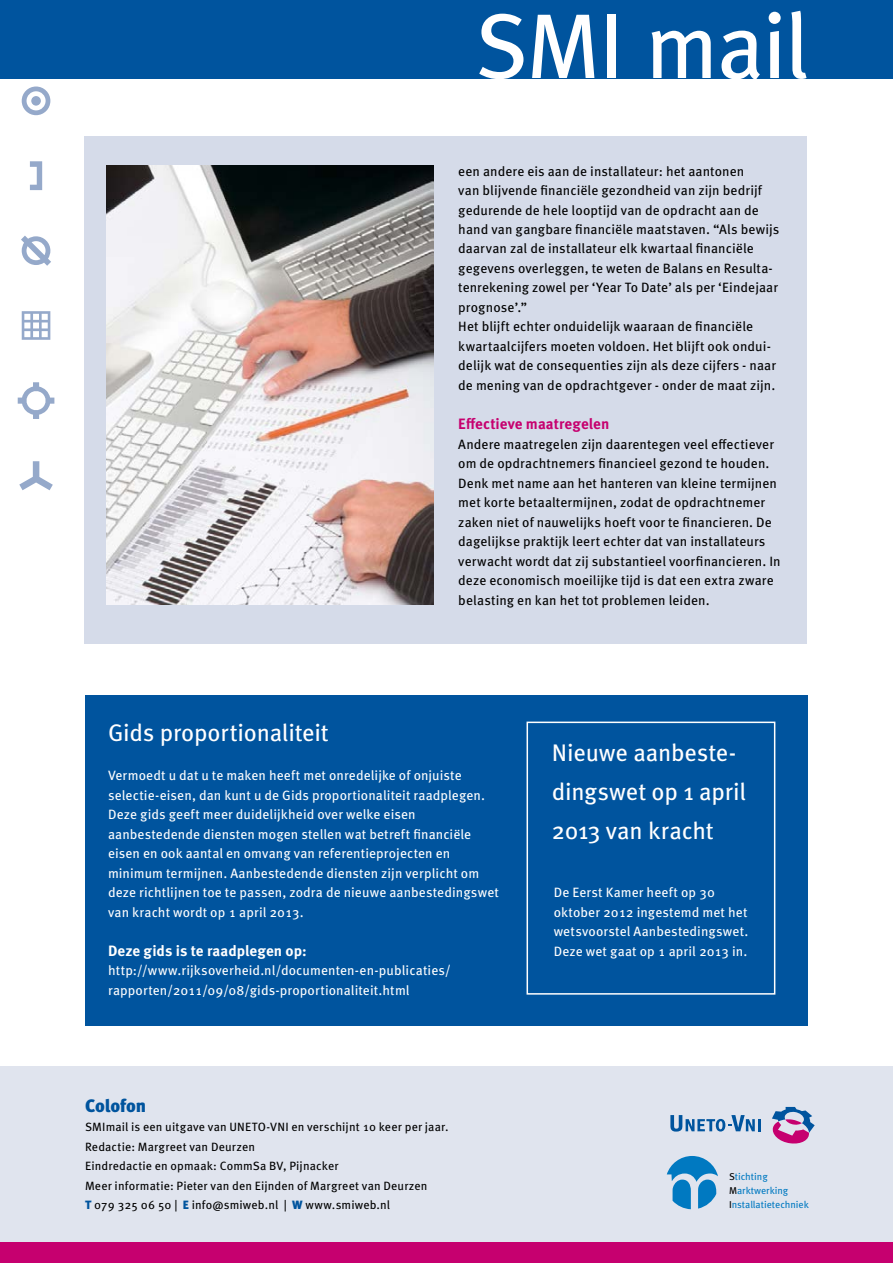
<style>
.page{position:relative;width:893px;height:1263px;background:#fff}
.page>*{position:absolute;margin:0;border:0;box-sizing:border-box;transform-origin:0 0}
.t1{font:91.8px "Meta OT";letter-spacing:-.025em;color:#fff}
.t2{font:24px/39px "Meta OT";letter-spacing:-.01em;color:#fff}
.t3{font:900 18px "Meta OT";letter-spacing:-.01em;color:#00549e}
.t4{font:700 15px "Meta OT";letter-spacing:.005em;color:#fff}
.t5{font:700 15px "Meta OT";letter-spacing:.01em;color:#c6006f}
.t6{font:13.5px/19.5px "Meta OT";letter-spacing:.005em;color:#000}
.t7{font:13.5px/19.5px "Meta OT";letter-spacing:.005em;color:#fff}
.t8{font:12px/19.5px "Meta OT";letter-spacing:.01em;color:#000}
.t9{font:9.9px/14.1px "Meta OT";color:#0079c1}
.s1{font-weight:900;color:#00549e}
.s2{color:#000}
</style>
<div class="page">
<div style="left:0;top:0;width:893px;height:78px;background:#00549e"></div>
<div style="left:0;top:1067px;width:893px;height:196px;background:#e0e4ee"></div>
<div style="left:0;top:1242px;width:893px;height:21px;background:#c6006f"></div>
<svg style="left:19px;top:461px;width:34px;height:29px"></svg>
<svg style="left:18px;top:382px;width:36px;height:37px"></svg>
<svg style="left:30px;top:161px;width:12px;height:29px"></svg>
<svg style="left:22px;top:87px;width:28px;height:28px"></svg>
<svg style="left:21px;top:236px;width:30px;height:30px"></svg>
<svg style="left:22px;top:311px;width:28px;height:29px"></svg>
<svg style="left:667px;top:1156px;width:51px;height:53px"></svg>
<svg style="left:772px;top:1107px;width:43px;height:37px"></svg>
<svg style="left:670px;top:1115px;width:91px;height:16px"></svg>
<div style="left:84px;top:136px;width:723px;height:508px;background:#d5dbe9"></div>
<div style="left:85px;top:695px;width:723px;height:331px;background:#00549e"></div>
<img style="left:107px;top:165px;width:327px;height:440px">
<div style="left:526px;top:722px;width:249px;height:273px;border:2px solid #fff"></div>
<h1 class="t1" style="left:474px;top:-11px;width:337px">SMI mail</h1>
<p class="t6" style="left:458px;top:161px;width:323px">een andere eis aan de installateur: het aantonen<br>van blijvende financiële gezondheid van zijn bedrijf gedurende de hele looptijd van de opdracht aan de hand van gangbare financiële maatstaven. “Als bewijs daarvan zal de installateur elk kwartaal financiële gegevens overleggen, te weten de Balans en Resulta&shy;tenrekening zowel per ‘Year To Date’ als per ‘Eindejaar prognose’.”<br>Het blijft echter onduidelijk waaraan de financiële kwartaalcijfers moeten voldoen. Het blijft ook ondui&shy;delijk wat de consequenties zijn als deze cijfers - naar de mening van de opdrachtgever - onder de maat zijn.</p>
<p class="t5" style="left:458px;top:414px;width:153px">Effectieve maatregelen</p>
<p class="t6" style="left:458px;top:434px;width:324px">Andere maatregelen zijn daarentegen veel effectiever om de opdrachtnemers financieel gezond te houden.<br>Denk met name aan het hanteren van kleine termijnen met korte betaaltermijnen, zodat de opdrachtnemer zaken niet of nauwelijks hoeft voor te financieren. De dagelijkse praktijk leert echter dat van installateurs verwacht wordt dat zij substantieel voorfinancieren. In deze economisch moeilijke tijd is dat een extra zware belasting en kan het tot problemen leiden.</p>
<h2 class="t2" style="left:108px;top:713px;width:222px">Gids proportionaliteit</h2>
<p class="t7" style="left:108px;top:766px;width:392px">Vermoedt u dat u te maken heeft met onredelijke of onjuiste selectie-eisen, dan kunt u de Gids proportionaliteit raadplegen.<br>Deze gids geeft meer duidelijkheid over welke eisen aanbestedende diensten mogen stellen wat betreft financiële eisen en ook aantal en omvang van referentieprojecten en minimum termijnen. Aanbestedende diensten zijn verplicht om deze richtlijnen toe te passen, zodra de nieuwe aanbestedingswet van kracht wordt op 1 april 2013.</p>
<p class="t4" style="left:108px;top:941px;width:200px">Deze gids is te raadplegen op:</p>
<p class="t7" style="left:108px;top:961px;width:344px">http://www.rijksoverheid.nl/documenten-en-publicaties/ rapporten/2011/09/08/gids-proportionaliteit.html</p>
<h3 class="t3" style="left:85px;top:1094px;width:63px">Colofon</h3>
<p class="t8" style="left:85px;top:1117px;width:365px">SMImail is een uitgave van UNETO-VNI en verschijnt 10 keer per jaar.<br>Redactie: Margreet van Deurzen<br>Eindredactie en opmaak: CommSa BV, Pijnacker<br>Meer informatie: Pieter van den Eijnden of Margreet van Deurzen<br><span class="s1">T</span> 079 325 06 50 | <span class="s1">E</span> info@smiweb.nl | <span class="s1">W</span> www.smiweb.nl</p>
<h2 class="t2" style="left:552px;top:733px;width:196px">Nieuwe aanbeste&shy;dingswet op 1 april<br>2013 van kracht</h2>
<p class="t7" style="left:554px;top:883px;width:196px">De Eerst Kamer heeft op 30 oktober 2012 ingestemd met het wetsvoorstel Aanbestedingswet.<br>Deze wet gaat op 1 april 2013 in.</p>
<p class="t9" style="left:729px;top:1169px;width:81px"><span class="s2">S</span>tichting<br><span class="s2">M</span>arktwerking<br><span class="s2">I</span>nstallatietechniek</p>
</div>
